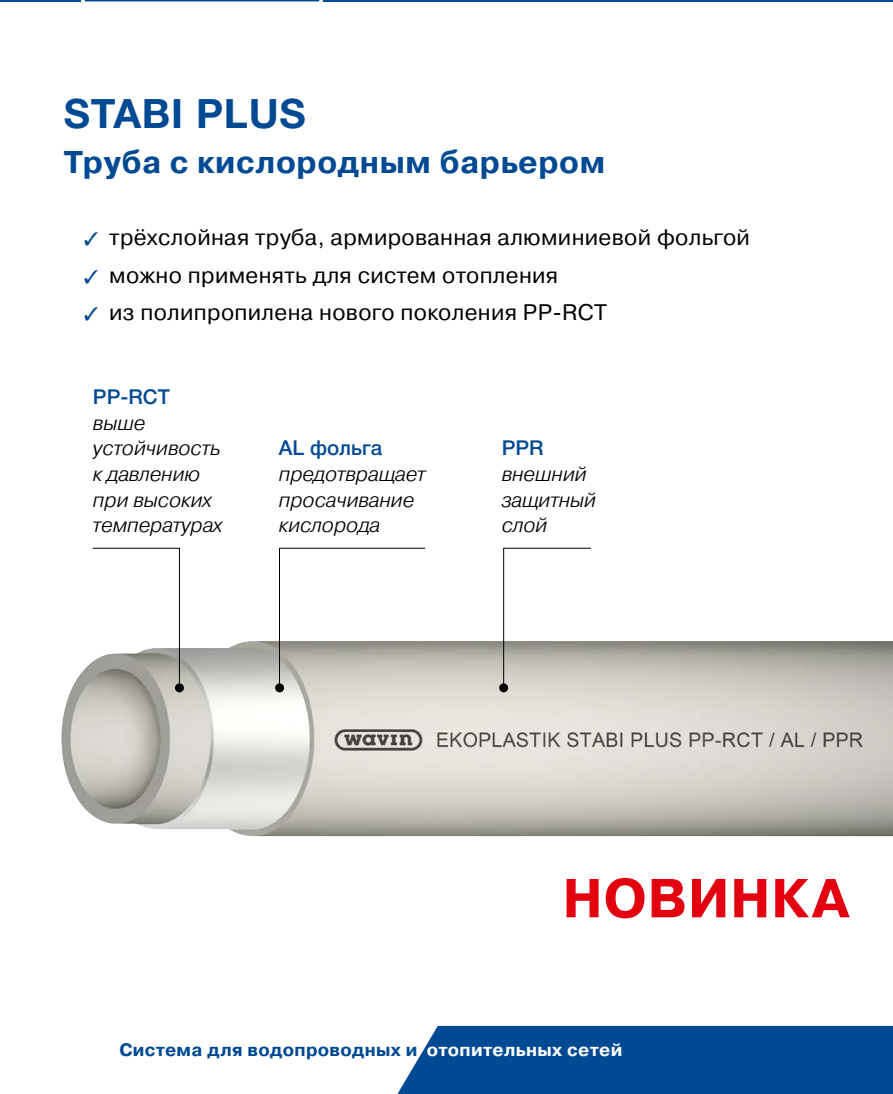
<style>
.page{position:relative;width:893px;height:1094px;background:#fff}
.page>*{position:absolute;margin:0;border:0;box-sizing:border-box;transform-origin:0 0}
.t1{font:700 54.75px "Pragmatica";letter-spacing:.01em;color:#e3000f}
.t2{font:700 40.5px "Helvetica Neue CE";letter-spacing:.02em;color:#004993}
.t3{font:700 31.5px "Pragmatica";letter-spacing:.02em;color:#004993}
.t4{font:22.5px "Pragmatica";letter-spacing:.015em;color:#000}
.t5{font:italic 20.55px/25.7px "Pragmatica Light C";color:#000}
.t6{font:500 20.55px "Helvetica Neue LTCYR";color:#004993}
.t7{font:700 18px "Pragmatica";letter-spacing:.02em;color:#004993}
.s1{color:#004993}
.s2{color:#fff}
</style>
<div class="page">
<img style="left:61px;top:641px;width:832px;height:195px">
<hr style="left:0;top:0;width:893px;height:1px;background:#004993">
<svg style="left:81px;top:0;width:242px;height:2px"></svg>
<svg style="left:502px;top:547px;width:90px;height:141px"></svg>
<div style="left:499px;top:683px;width:9px;height:9px;background:#000;border-radius:50%"></div>
<svg style="left:92px;top:547px;width:89px;height:141px"></svg>
<div style="left:175px;top:683px;width:9px;height:9px;background:#000;border-radius:50%"></div>
<svg style="left:278px;top:547px;width:148px;height:141px"></svg>
<div style="left:275px;top:683px;width:9px;height:9px;background:#000;border-radius:50%"></div>
<div style="left:397px;top:1026px;width:496px;height:68px;background:#004a93"></div>
<h2 class="t2" style="left:64px;top:89px;width:244px">STABI PLUS</h2>
<h3 class="t3" style="left:64px;top:142px;width:543px">Труба с кислородным барьером</h3>
<p class="t4" style="left:84px;top:224px;width:668px"><span class="s1">✓</span> трёхслойная труба, армированная алюминиевой фольгой</p>
<p class="t4" style="left:84px;top:261px;width:476px"><span class="s1">✓</span> можно применять для систем отопления</p>
<p class="t4" style="left:84px;top:299px;width:525px"><span class="s1">✓</span> из полипропилена нового поколения PP-RCT</p>
<p class="t6" style="left:93px;top:385px;width:78px">PP-RCT</p>
<p class="t5" style="left:93px;top:410px;width:131px">выше устойчивость к давлению при высоких температурах</p>
<p class="t6" style="left:279px;top:436px;width:105px">AL фольга</p>
<p class="t5" style="left:279px;top:461px;width:148px">предотвращает просачивание кислорода</p>
<p class="t6" style="left:502px;top:436px;width:43px">PPR</p>
<p class="t5" style="left:502px;top:461px;width:96px">внешний защитный слой</p>
<h1 class="t1" style="left:562px;top:863px;width:288px">Новинка</h1>
<p class="t7" style="left:119px;top:1038px;width:504px">Система для водопроводных и <span class="s2">отопительных сетей</span></p>
</div>
